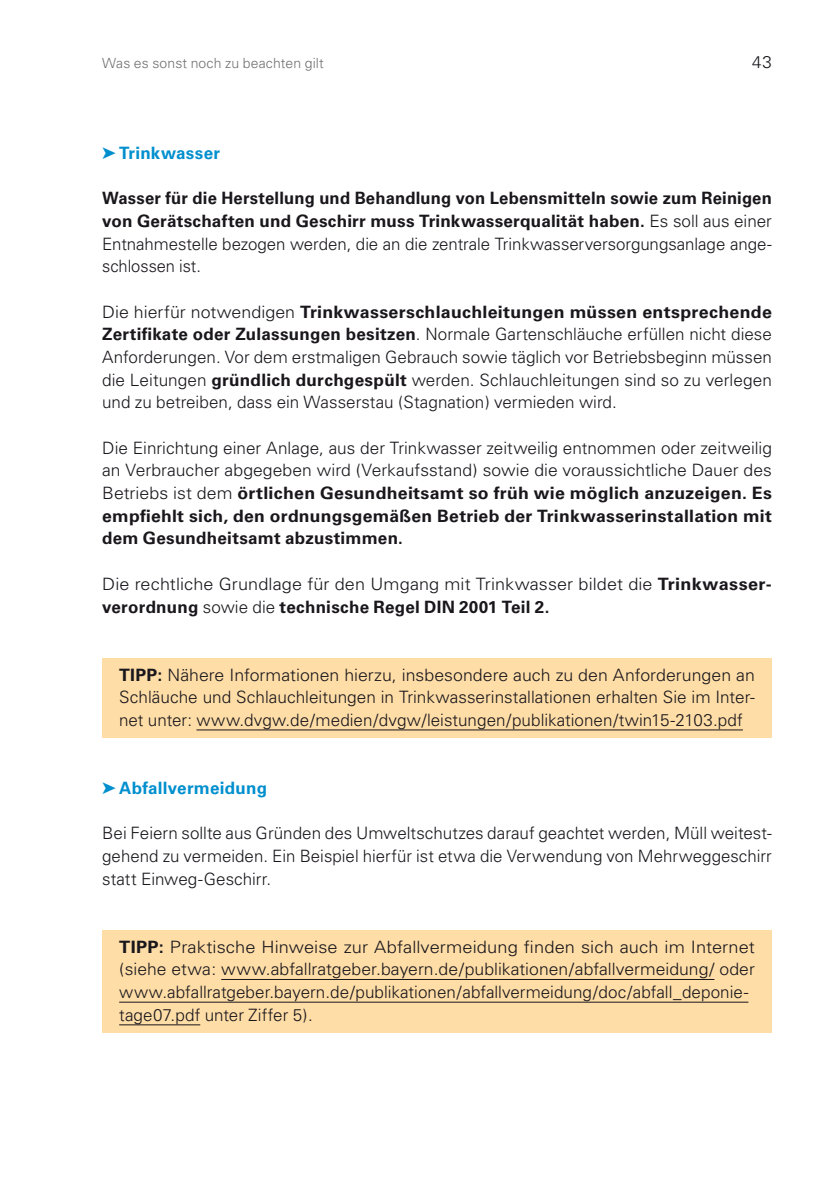
<style>
.page{position:relative;width:840px;height:1191px;background:#fff}
.page>*{position:absolute;margin:0;border:0;box-sizing:border-box;transform-origin:0 0}
.t1{font:300 17px/22.6px "Univers";letter-spacing:.005em;color:#1a171c;text-align:justify}
.t2{font:300 17px/22.6px "Univers";letter-spacing:.005em;color:#1a171c;text-align:justify;scale:1.05 1}
.t3{font:300 17px/22.6px "Univers";letter-spacing:.005em;color:#1a171c;scale:1.07 1}
.t4{font:700 17px/22.6px "Univers";letter-spacing:.01em;color:#1a171c;text-align:justify}
.t5{font:300 17px/22.6px "Univers";letter-spacing:.005em;color:#1a171c;text-align:justify;scale:1.04 1}
.t6{font:300 17px/22.6px "Univers";letter-spacing:.005em;color:#1a171c;scale:1.06 1}
.t7{font:700 17px "Univers";letter-spacing:.015em;color:#008fce}
.t8{font:300 14px "Univers";letter-spacing:.01em;color:#707173}
.s1{font-weight:300}
.s2{font-weight:700}
</style>
<div class="page">
<div style="left:102px;top:658px;width:669px;height:79px;background:#fedda7"></div>
<hr style="left:196px;top:729px;width:546px;height:1px;background:#1a171c">
<div style="left:102px;top:930px;width:669px;height:102px;background:#fedda7"></div>
<hr style="left:221px;top:979px;width:493px;height:1px;background:#1a171c">
<hr style="left:119px;top:1001px;width:629px;height:1px;background:#1a171c">
<hr style="left:119px;top:1024px;width:81px;height:1px;background:#1a171c">
<p class="t8" style="left:102px;top:55px;width:223px">Was es sonst noch zu beachten gilt</p>
<p class="t1" style="left:751px;top:51px;width:21px">43</p>
<p class="t7" style="left:102px;top:143px;width:119px">➤ Trinkwasser</p>
<p class="t4" style="left:102px;top:187px;width:671px">Wasser für die Herstellung und Behandlung von Lebensmitteln sowie zum Reinigen von Gerätschaften und Geschirr muss Trinkwasserqualität haben. <span class="s1">Es soll aus einer Entnahmestelle bezogen werden, die an die zentrale Trinkwasserversorgungsanlage ange&shy;schlossen ist.</span></p>
<p class="t2" style="left:102px;top:300px;width:639px">Die hierfür notwendigen <span class="s2">Trinkwasserschlauchleitungen müssen entsprechende Zertifikate oder Zulassungen besitzen</span>. Normale Gartenschläuche erfüllen nicht diese Anforderungen. Vor dem erstmaligen Gebrauch sowie täglich vor Betriebsbeginn müssen die Leitungen <span class="s2">gründlich durchgespült</span> werden. Schlauchleitungen sind so zu verlegen und zu betreiben, dass ein Wasserstau (Stagnation) vermieden wird.</p>
<p class="t1" style="left:102px;top:436px;width:671px">Die Einrichtung einer Anlage, aus der Trinkwasser zeitweilig entnommen oder zeitweilig an Verbraucher abgegeben wird (Verkaufsstand) sowie die voraussichtliche Dauer des Betriebs ist dem <span class="s2">örtlichen Gesundheitsamt so früh wie möglich anzuzeigen. Es empfiehlt sich, den ordnungsgemäßen Betrieb der Trinkwasserinstallation mit dem Gesundheitsamt abzustimmen.</span></p>
<p class="t6" style="left:102px;top:572px;width:631px">Die rechtliche Grundlage für den Umgang mit Trinkwasser bildet die <span class="s2">Trinkwasser&shy;verordnung</span> sowie die <span class="s2">technische Regel DIN 2001 Teil 2.</span></p>
<p class="t5" style="left:119px;top:663px;width:612px"><span class="s2">TIPP:</span> Nähere Informationen hierzu, insbesondere auch zu den Anforderungen an Schläuche und Schlauchleitungen in Trinkwasserinstallationen erhalten Sie im Inter&shy;net unter: www.dvgw.de/medien/dvgw/leistungen/publikationen/twin15-2103.pdf</p>
<p class="t7" style="left:102px;top:778px;width:166px">➤ Abfallvermeidung</p>
<p class="t1" style="left:102px;top:822px;width:670px">Bei Feiern sollte aus Gründen des Umweltschutzes darauf geachtet werden, Müll weitest&shy;gehend zu vermeiden. Ein Beispiel hierfür ist etwa die Verwendung von Mehrweggeschirr statt Einweg-Geschirr.</p>
<p class="t3" style="left:119px;top:935px;width:595px"><span class="s2">TIPP:</span> Praktische Hinweise zur Abfallvermeidung finden sich auch im Internet (siehe etwa: www.abfallratgeber.bayern.de/publikationen/abfallvermeidung/ oder www.abfallratgeber.bayern.de/publikationen/abfallvermeidung/doc/abfall_deponie&shy;tage07.pdf unter Ziffer 5).</p>
</div>
